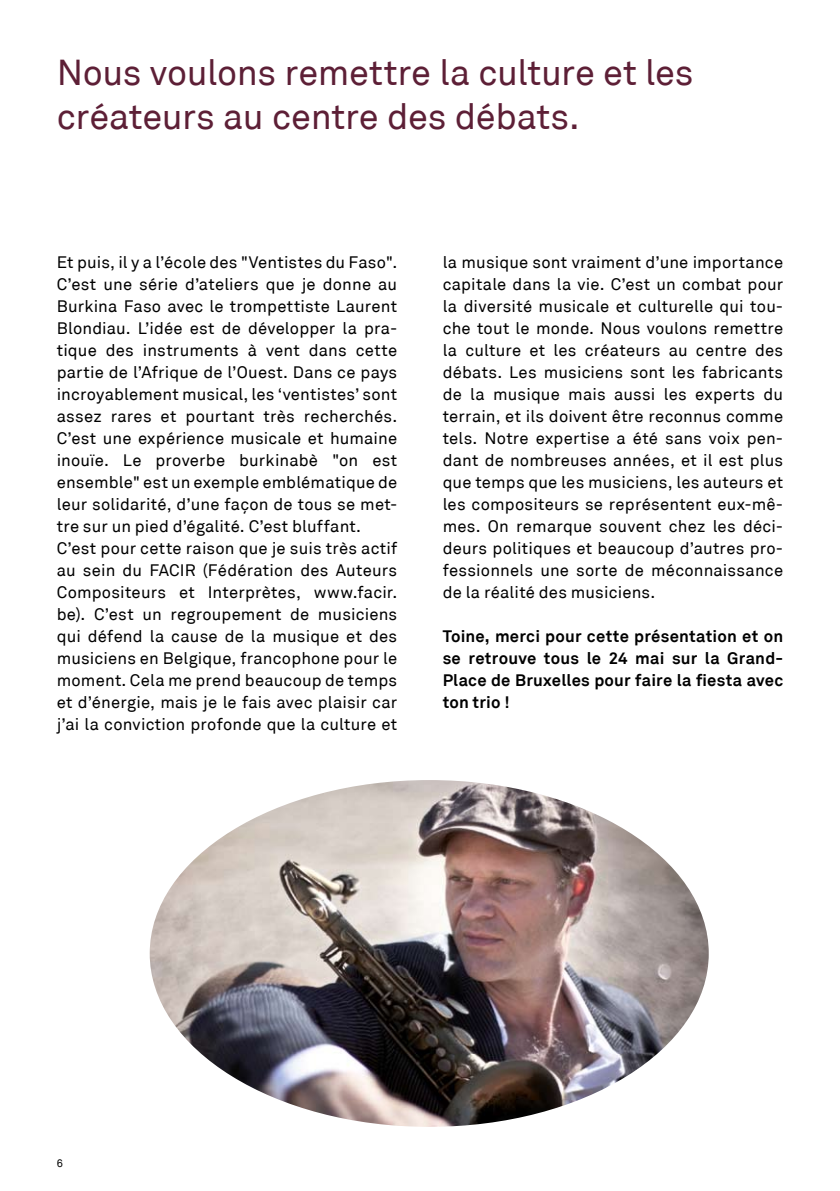
<style>
.page{position:relative;width:840px;height:1191px;background:#fff}
.page>*{position:absolute;margin:0;border:0;box-sizing:border-box;transform-origin:0 0}
.t1{font:36px/44px "Akkurat";letter-spacing:-.01em;color:#5d1f36}
.t2{font:16.6px/22px "Akkurat";letter-spacing:.01em;color:#000}
.t3{font:700 16.6px/22px "Akkurat";letter-spacing:.01em;color:#000;text-align:justify}
.t4{font:11px "Akkurat";color:#000}
</style>
<div class="page">
<img style="left:150px;top:780px;width:558px;height:346px">
<h1 class="t1" style="left:57px;top:51px;width:638px">Nous voulons remettre la culture et les créateurs au centre des débats.</h1>
<p class="t2" style="left:57px;top:252px;width:342px">Et puis, il y a l’école des "Ventistes du Faso".<br>C’est une série d’ateliers que je donne au Burkina Faso avec le trompettiste Laurent Blondiau. L’idée est de développer la pra&shy;tique des instruments à vent dans cette partie de l’Afrique de l’Ouest. Dans ce pays incroyablement musical, les ‘ventistes’ sont assez rares et pourtant très recherchés.<br>C’est une expérience musicale et humaine inouïe. Le proverbe burkinabè "on est ensemble" est un exemple emblématique de leur solidarité, d’une façon de tous se met&shy;tre sur un pied d’égalité. C’est bluffant.<br>C’est pour cette raison que je suis très actif au sein du FACIR (Fédération des Auteurs Compositeurs et Interprètes, www.facir. be). C’est un regroupement de musiciens qui défend la cause de la musique et des musiciens en Belgique, francophone pour le moment. Cela me prend beaucoup de temps et d’énergie, mais je le fais avec plaisir car j’ai la conviction profonde que la culture et</p>
<p class="t2" style="left:442px;top:252px;width:342px;text-align:justify">la musique sont vraiment d’une importance capitale dans la vie. C’est un combat pour la diversité musicale et culturelle qui tou&shy;che tout le monde. Nous voulons remettre la culture et les créateurs au centre des débats. Les musiciens sont les fabricants de la musique mais aussi les experts du terrain, et ils doivent être reconnus comme tels. Notre expertise a été sans voix pen&shy;dant de nombreuses années, et il est plus que temps que les musiciens, les auteurs et les compositeurs se représentent eux-mê&shy;mes. On remarque souvent chez les déci&shy;deurs politiques et beaucoup d’autres pro&shy;fessionnels une sorte de méconnaissance de la réalité des musiciens.</p>
<p class="t3" style="left:442px;top:625px;width:342px">Toine, merci pour cette présentation et on se retrouve tous le 24 mai sur la Grand-Place de Bruxelles pour faire la fiesta avec ton trio !</p>
<p class="t4" style="left:57px;top:1156px;width:8px">6</p>
</div>
